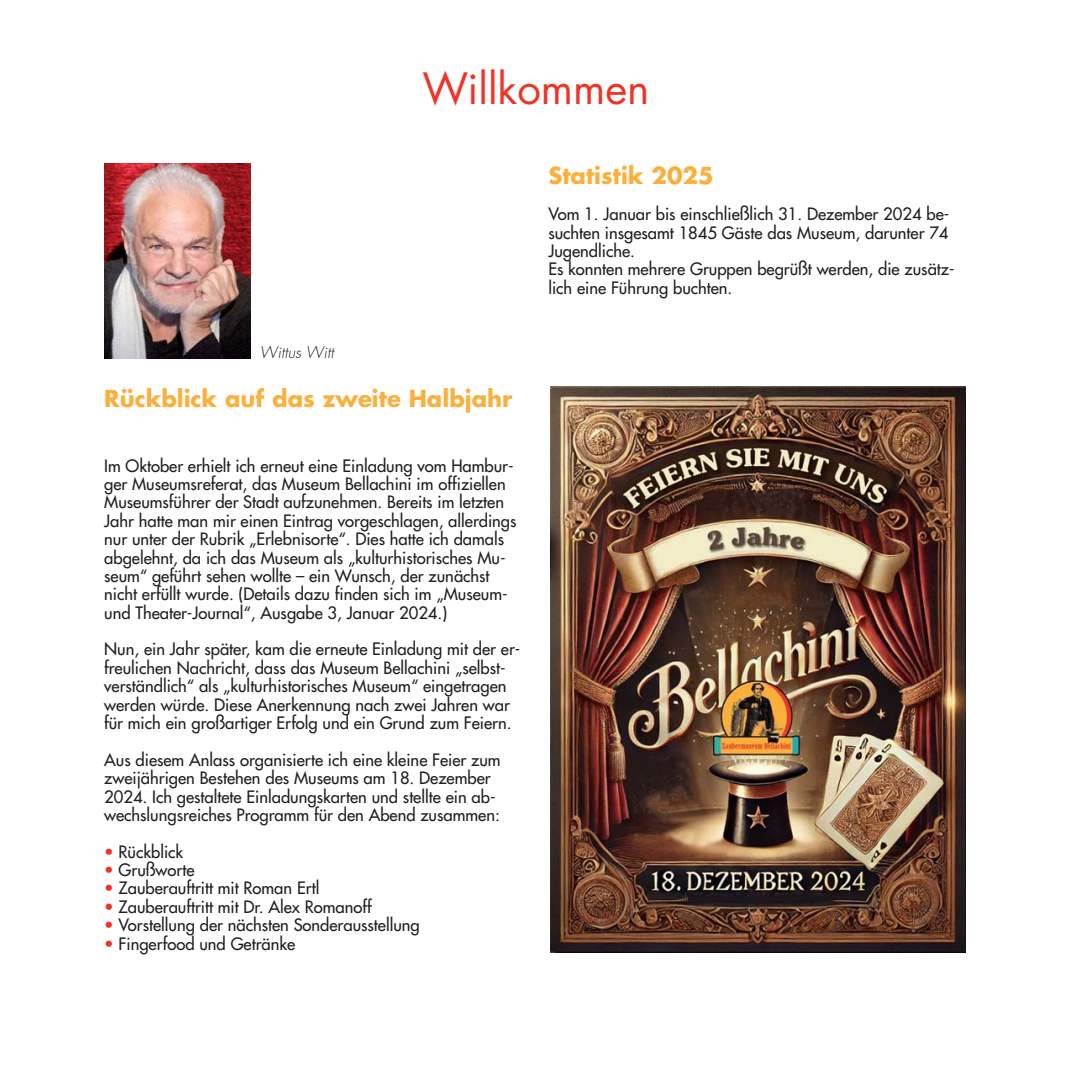
<style>
.page{position:relative;width:1072px;height:1072px;background:#fff}
.page>*{position:absolute;margin:0;border:0;box-sizing:border-box;transform-origin:0 0}
.t1{font:42px "Futura";color:#ee3427}
.t2{font:700 22.75px "Futura";color:#fbb03e}
.t3{font:16.62px/18.4px "Futura";color:#231f20}
.t4{font:italic 300 15.75px "Futura";color:#231f20}
.s1{color:#ee3427}
</style>
<div class="page">
<img style="left:104px;top:164px;width:146px;height:194px">
<img style="left:550px;top:386px;width:416px;height:566px">
<h1 class="t1" style="left:422px;top:69px;width:228px">Willkommen</h1>
<p class="t4" style="left:260px;top:345px;width:78px">Wittus Witt</p>
<h2 class="t2" style="left:104px;top:388px;width:410px">Rückblick auf das zweite Halbjahr</h2>
<p class="t3" style="left:104px;top:457px;width:414px">Im Oktober erhielt ich erneut eine Einladung vom Hambur&shy;ger Museumsreferat, das Museum Bellachini im offiziellen Museumsführer der Stadt aufzunehmen. Bereits im letzten Jahr hatte man mir einen Eintrag vorgeschlagen, allerdings nur unter der Rubrik „Erlebnisorte“. Dies hatte ich damals abgelehnt, da ich das Museum als „kulturhistorisches Mu&shy;seum“ geführt sehen wollte – ein Wunsch, der zunächst nicht erfüllt wurde. (Details dazu finden sich im „Museum&shy;und Theater-Journal“, Ausgabe 3, Januar 2024.)</p>
<p class="t3" style="left:104px;top:641px;width:417px">Nun, ein Jahr später, kam die erneute Einladung mit der er&shy;freulichen Nachricht, dass das Museum Bellachini „selbst&shy;verständlich“ als „kulturhistorisches Museum“ eingetragen werden würde. Diese Anerkennung nach zwei Jahren war für mich ein großartiger Erfolg und ein Grund zum Feiern.</p>
<p class="t3" style="left:104px;top:751px;width:398px">Aus diesem Anlass organisierte ich eine kleine Feier zum zweijährigen Bestehen des Museums am 18. Dezember 2024. Ich gestaltete Einladungskarten und stellte ein ab&shy;wechslungsreiches Programm für den Abend zusammen:</p>
<p class="t3" style="left:104px;top:843px;width:81px"><span class="s1">•</span> Rückblick</p>
<p class="t3" style="left:104px;top:861px;width:92px"><span class="s1">•</span> Grußworte</p>
<p class="t3" style="left:104px;top:880px;width:217px"><span class="s1">•</span> Zauberauftritt mit Roman Ertl</p>
<p class="t3" style="left:104px;top:898px;width:269px"><span class="s1">•</span> Zauberauftritt mit Dr. Alex Romanoff</p>
<p class="t3" style="left:104px;top:917px;width:317px"><span class="s1">•</span> Vorstellung der nächsten Sonderausstellung</p>
<p class="t3" style="left:104px;top:935px;width:192px"><span class="s1">•</span> Fingerfood und Getränke</p>
<h2 class="t2" style="left:548px;top:165px;width:167px">Statistik 2025</h2>
<p class="t3" style="left:548px;top:206px;width:408px">Vom 1. Januar bis einschließlich 31. Dezember 2024 be&shy;suchten insgesamt 1845 Gäste das Museum, darunter 74<br>Jugendliche.<br>Es konnten mehrere Gruppen begrüßt werden, die zusätz&shy;lich eine Führung buchten.</p>
</div>
